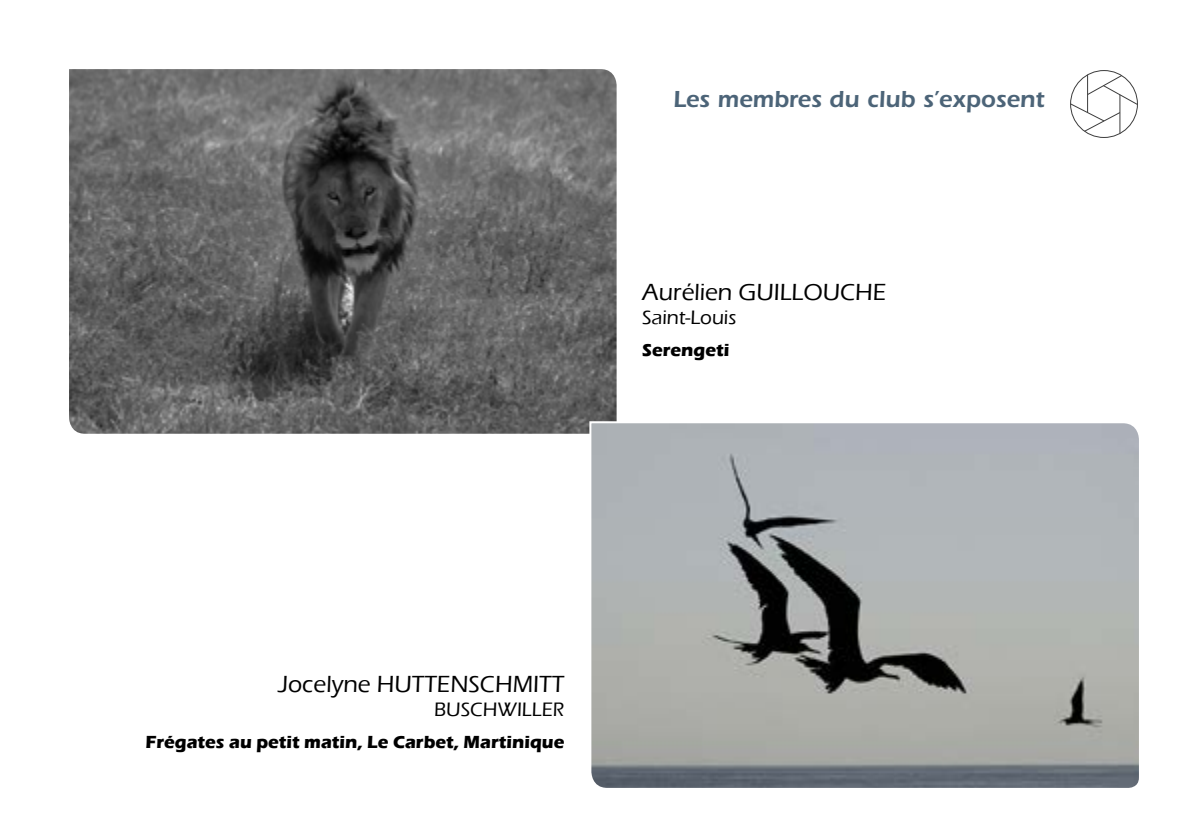
<style>
.page{position:relative;width:1191px;height:840px;background:#fff}
.page>*{position:absolute;margin:0;border:0;box-sizing:border-box;transform-origin:0 0}
.t1{font:500 24px "Eras ITC";color:#000}
.t2{font:600 24px "ITC Eras Std";color:#4c6478}
.t3{font:500 20px "Eras ITC";color:#000}
.t4{font:700 18px "Eras ITC";color:#000}
</style>
<div class="page">
<hr style="left:1119px;top:95px;width:1px;height:38px;background:#000">
<svg style="left:1070px;top:75px;width:68px;height:57px"></svg>
<hr style="left:1087px;top:75px;width:1px;height:37px;background:#000">
<svg style="left:69px;top:69px;width:548px;height:365px;background:#626262"></svg>
<svg style="left:588px;top:420px;width:551px;height:368px;background:#a1a4a5"></svg>
<h1 class="t2" style="left:673px;top:85px;width:373px">Les membres du club s’exposent</h1>
<h1 class="t1" style="left:642px;top:279px;width:246px">Aurélien GUILLOUCHE</h1>
<p class="t3" style="left:642px;top:306px;width:96px">Saint-Louis</p>
<p class="t4" style="left:642px;top:340px;width:89px">Serengeti</p>
<h1 class="t1" style="left:278px;top:670px;width:288px">Jocelyne HUTTENSCHMITT</h1>
<p class="t3" style="left:434px;top:697px;width:132px">BUSCHWILLER</p>
<p class="t4" style="left:145px;top:731px;width:420px">Frégates au petit matin, Le Carbet, Martinique</p>
</div>
